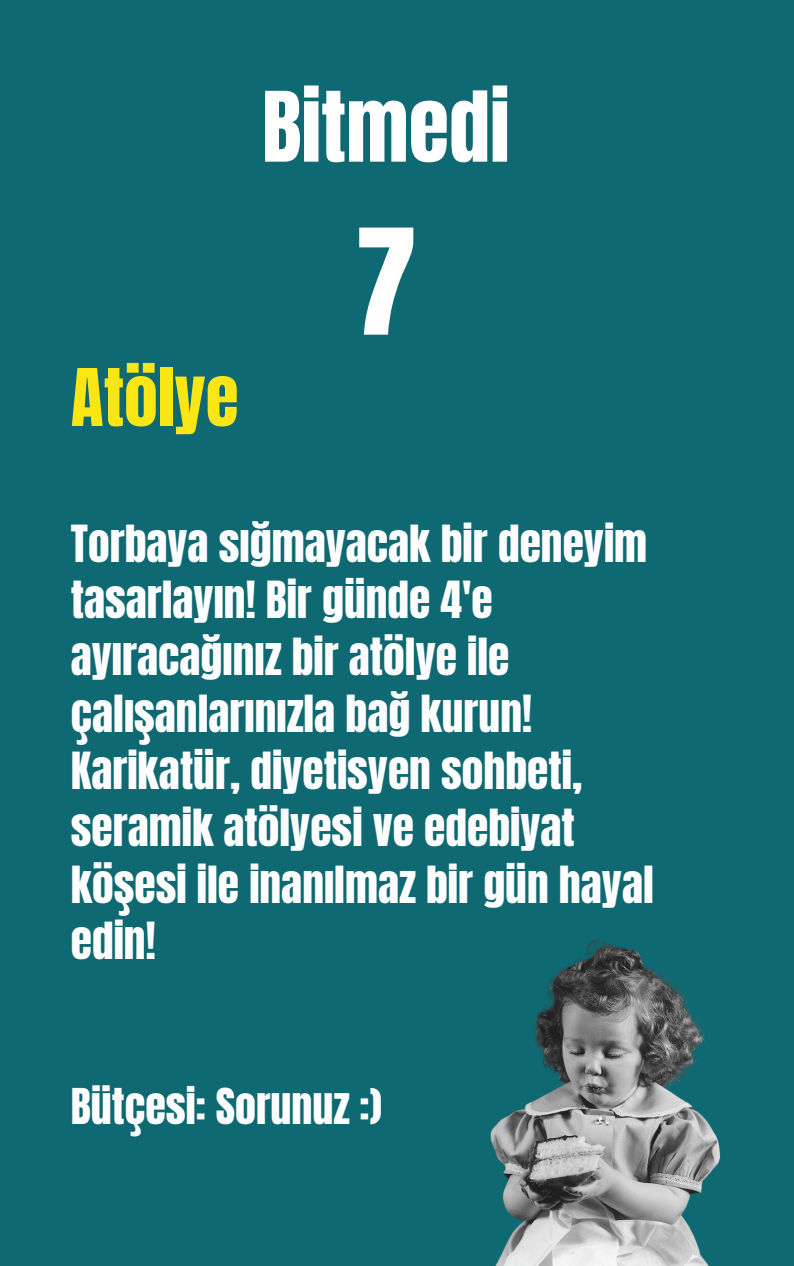
<style>
.page{position:relative;width:794px;height:1266px;background:#fff}
.page>*{position:absolute;margin:0;border:0;box-sizing:border-box;transform-origin:0 0}
.t1{font:124.5px "Anton";color:#fefefe}
.t2{font:82.5px "Anton";color:#fefefe}
.t3{font:67.5px "Anton";color:#fae614}
.t4{font:43.5px/56.8px "Anton";color:#fefefe}
.t5{font:42px "Anton";color:#fefefe}
</style>
<div class="page">
<div style="left:0;top:0;width:793px;height:1266px;background:#0e6972"></div>
<img style="left:490px;top:940px;width:230px;height:326px">
<p class="t2" style="left:262px;top:68px;width:244px">Bitmedi</p>
<p class="t3" style="left:71px;top:349px;width:169px">Atölye</p>
<p class="t1" style="left:355px;top:193px;width:63px">7</p>
<p class="t4" style="left:71px;top:515px;width:584px">Torbaya sığmayacak bir deneyim tasarlayın! Bir günde 4'e ayıracağınız bir atölye ile çalışanlarınızla bağ kurun!<br>Karikatür, diyetisyen sohbeti, seramik atölyesi ve edebiyat köşesi ile inanılmaz bir gün hayal edin!</p>
<p class="t5" style="left:71px;top:1076px;width:312px">Bütçesi: Sorunuz :)</p>
</div>
